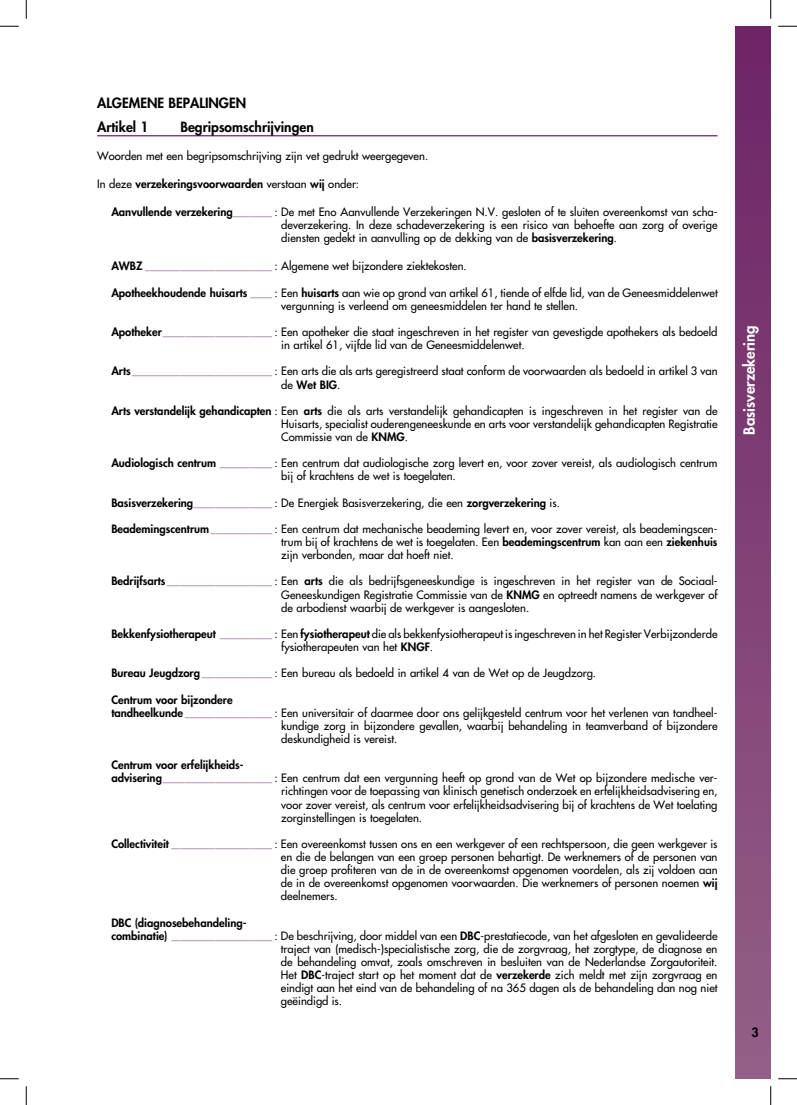
<style>
.page{position:relative;width:797px;height:1105px;background:#fff}
.page>*{position:absolute;margin:0;border:0;box-sizing:border-box;transform-origin:0 0}
.t1{font:800 15px "Futura Std";color:#fff}
.t2{font:800 13.75px/23.1px "Futura Std";color:#000}
.t3{font:800 12.5px "Futura Std";color:#000}
.t4{font:500 11.25px/13.1px "Futura Std";color:#000;text-align:justify}
.t5{font:800 11.25px "Futura Std";color:#000}
.s1{font-weight:500}
.s2{font-weight:800}
.s3{font-size:8.75px;color:#6d2466}
</style>
<div class="page">
<div style="left:735px;top:26px;width:35px;height:1053px;background:linear-gradient(to bottom,#6d2465,#945e88)"></div>
<hr style="left:97px;top:135px;width:620px;height:1px;background:#6d2466">
<svg style="left:0;top:25px;width:19px;height:2px"></svg>
<svg style="left:778px;top:25px;width:19px;height:2px"></svg>
<svg style="left:0;top:1078px;width:19px;height:1px"></svg>
<svg style="left:778px;top:1078px;width:19px;height:1px"></svg>
<svg style="left:25px;top:0;width:2px;height:19px"></svg>
<svg style="left:25px;top:1086px;width:2px;height:19px"></svg>
<svg style="left:770px;top:0;width:1px;height:19px"></svg>
<svg style="left:770px;top:1086px;width:1px;height:19px"></svg>
<p class="t2" style="left:97px;top:92px;width:151px">ALGEMENE BEPALINGEN<br>Artikel 1</p>
<p class="t2" style="left:180px;top:115px;width:135px">Begripsomschrijvingen</p>
<p class="t4" style="left:97px;top:149px;width:332px">Woorden met een begripsomschrijving zijn vet gedrukt weergegeven.</p>
<p class="t5" style="left:97px;top:177px;width:263px"><span class="s1">In deze</span> verzekeringsvoorwaarden <span class="s1">verstaan</span> wij <span class="s1">onder:</span></p>
<p class="t4" style="left:281px;top:205px;width:438px;text-indent:-170px"><span class="s2">Aanvullende verzekering</span><span class="s3">_________</span> : De met Eno Aanvullende Verzekeringen N.V. gesloten of te sluiten overeenkomst van scha&shy;deverzekering. In deze schadeverzekering is een risico van behoefte aan zorg of overige diensten gedekt in aanvulling op de dekking van de <span class="s2">basisverzekering</span>.</p>
<p class="t4" style="left:111px;top:260px;width:357px"><span class="s2">AWBZ</span> <span class="s3">_____________________________</span> : Algemene wet bijzondere ziektekosten.</p>
<p class="t4" style="left:281px;top:286px;width:438px;text-indent:-170px"><span class="s2">Apotheekhoudende huisarts</span> <span class="s3">_____</span> : Een <span class="s2">huisarts</span> aan wie op grond van artikel 61, tiende of elfde lid, van de Geneesmiddelenwet vergunning is verleend om geneesmiddelen ter hand te stellen.</p>
<p class="t4" style="left:281px;top:325px;width:438px;text-indent:-170px"><span class="s2">Apotheker</span><span class="s3">_________________________</span> : Een apotheker die staat ingeschreven in het register van gevestigde apothekers als bedoeld in artikel 61, vijfde lid van de Geneesmiddelenwet.</p>
<p class="t4" style="left:281px;top:365px;width:438px;text-indent:-170px"><span class="s2">Arts</span> <span class="s3">________________________________</span> : Een arts die als arts geregistreerd staat conform de voorwaarden als bedoeld in artikel 3 van de <span class="s2">Wet BIG</span>.</p>
<p class="t4" style="left:281px;top:404px;width:438px;text-indent:-170px"><span class="s2">Arts verstandelijk gehandicapten</span> : Een <span class="s2">arts</span> die als arts verstandelijk gehandicapten is ingeschreven in het register van de Huisarts, specialist ouderengeneeskunde en arts voor verstandelijk gehandicapten Registratie Commissie van de <span class="s2">KNMG</span>.</p>
<p class="t4" style="left:281px;top:457px;width:438px;text-indent:-170px"><span class="s2">Audiologisch centrum</span> <span class="s3">____________</span> : Een centrum dat audiologische zorg levert en, voor zover vereist, als audiologisch centrum bij of krachtens de wet is toegelaten.</p>
<p class="t4" style="left:111px;top:496px;width:450px"><span class="s2">Basisverzekering</span><span class="s3">__________________</span> : De Energiek Basisverzekering, die een <span class="s2">zorgverzekering</span> is.</p>
<p class="t4" style="left:281px;top:522px;width:438px;text-indent:-170px"><span class="s2">Beademingscentrum</span> <span class="s3">______________</span> : Een centrum dat mechanische beademing levert en, voor zover vereist, als beademingscen&shy;trum bij of krachtens de wet is toegelaten. Een <span class="s2">beademingscentrum</span> kan aan een <span class="s2">ziekenhuis </span>zijn verbonden, maar dat hoeft niet.</p>
<p class="t4" style="left:281px;top:575px;width:438px;text-indent:-170px"><span class="s2">Bedrijfsarts</span> <span class="s3">________________________</span> : Een <span class="s2">arts</span> die als bedrijfsgeneeskundige is ingeschreven in het register van de Sociaal-Geneeskundigen Registratie Commissie van de <span class="s2">KNMG</span> en optreedt namens de werkgever of de arbodienst waarbij de werkgever is aangesloten.</p>
<p class="t4" style="left:281px;top:627px;width:438px;text-indent:-170px"><span class="s2">Bekkenfysiotherapeut</span> <span class="s3">____________</span> : Een <span class="s2">fysiotherapeut</span> die als bekkenfysiotherapeut is ingeschreven in het Register Verbijzonderde fysiotherapeuten van het <span class="s2">KNGF</span>.</p>
<p class="t4" style="left:111px;top:667px;width:486px"><span class="s2">Bureau Jeugdzorg</span> <span class="s3">________________</span> : Een bureau als bedoeld in artikel 4 van de Wet op de Jeugdzorg.</p>
<p class="t5" style="left:111px;top:692px;width:123px">Centrum voor bijzondere</p>
<p class="t4" style="left:111px;top:706px;width:607px"><span class="s2">tandheelkunde</span> <span class="s3">____________________</span> : Een universitair of daarmee door ons gelijkgesteld centrum voor het verlenen van tandheel-</p>
<p class="t4" style="left:281px;top:719px;width:438px">kundige zorg in bijzondere gevallen, waarbij behandeling in teamverband of bijzondere</p>
<p class="t4" style="left:281px;top:732px;width:118px">deskundigheid is vereist.</p>
<p class="t5" style="left:111px;top:758px;width:134px">Centrum voor erfelijkheids-</p>
<p class="t4" style="left:111px;top:772px;width:607px"><span class="s2">advisering</span><span class="s3">_________________________</span> : Een centrum dat een vergunning heeft op grond van de Wet op bijzondere medische ver-</p>
<p class="t4" style="left:281px;top:785px;width:438px">richtingen voor de toepassing van klinisch genetisch onderzoek en erfelijkheidsadvisering en,</p>
<p class="t4" style="left:281px;top:798px;width:438px">voor zover vereist, als centrum voor erfelijkheidsadvisering bij of krachtens de Wet toelating</p>
<p class="t4" style="left:281px;top:811px;width:142px">zorginstellingen is toegelaten.</p>
<p class="t4" style="left:281px;top:837px;width:438px;text-indent:-169px"><span class="s2">Collectiviteit</span> <span class="s3">_______________________</span> : Een overeenkomst tussen ons en een werkgever of een rechtspersoon, die geen werkgever is en die de belangen van een groep personen behartigt. De werknemers of de personen van die groep profiteren van de in de overeenkomst opgenomen voordelen, als zij voldoen aan de in de overeenkomst opgenomen voorwaarden. Die werknemers of personen noemen <span class="s2">wij </span>deelnemers.</p>
<p class="t5" style="left:111px;top:915px;width:137px">DBC (diagnosebehandeling-</p>
<p class="t4" style="left:111px;top:929px;width:607px"><span class="s2">combinatie)</span> <span class="s3">_______________________</span> : De beschrijving, door middel van een <span class="s2">DBC</span>-prestatiecode, van het afgesloten en gevalideerde</p>
<p class="t4" style="left:281px;top:942px;width:438px">traject van (medisch-)specialistische zorg, die de zorgvraag, het zorgtype, de diagnose en</p>
<p class="t4" style="left:281px;top:955px;width:438px">de behandeling omvat, zoals omschreven in besluiten van de Nederlandse Zorgautoriteit.</p>
<p class="t4" style="left:281px;top:968px;width:438px">Het <span class="s2">DBC</span>-traject start op het moment dat de <span class="s2">verzekerde</span> zich meldt met zijn zorgvraag en</p>
<p class="t4" style="left:281px;top:982px;width:438px">eindigt aan het eind van de behandeling of na 365 dagen als de behandeling dan nog niet</p>
<p class="t4" style="left:281px;top:995px;width:63px">geëindigd is.</p>
<h1 class="t1" style="left:739px;top:435px;width:111px;rotate:-90deg">Basisverzekering</h1>
<p class="t3" style="left:751px;top:1024px;width:9px">3</p>
</div>
